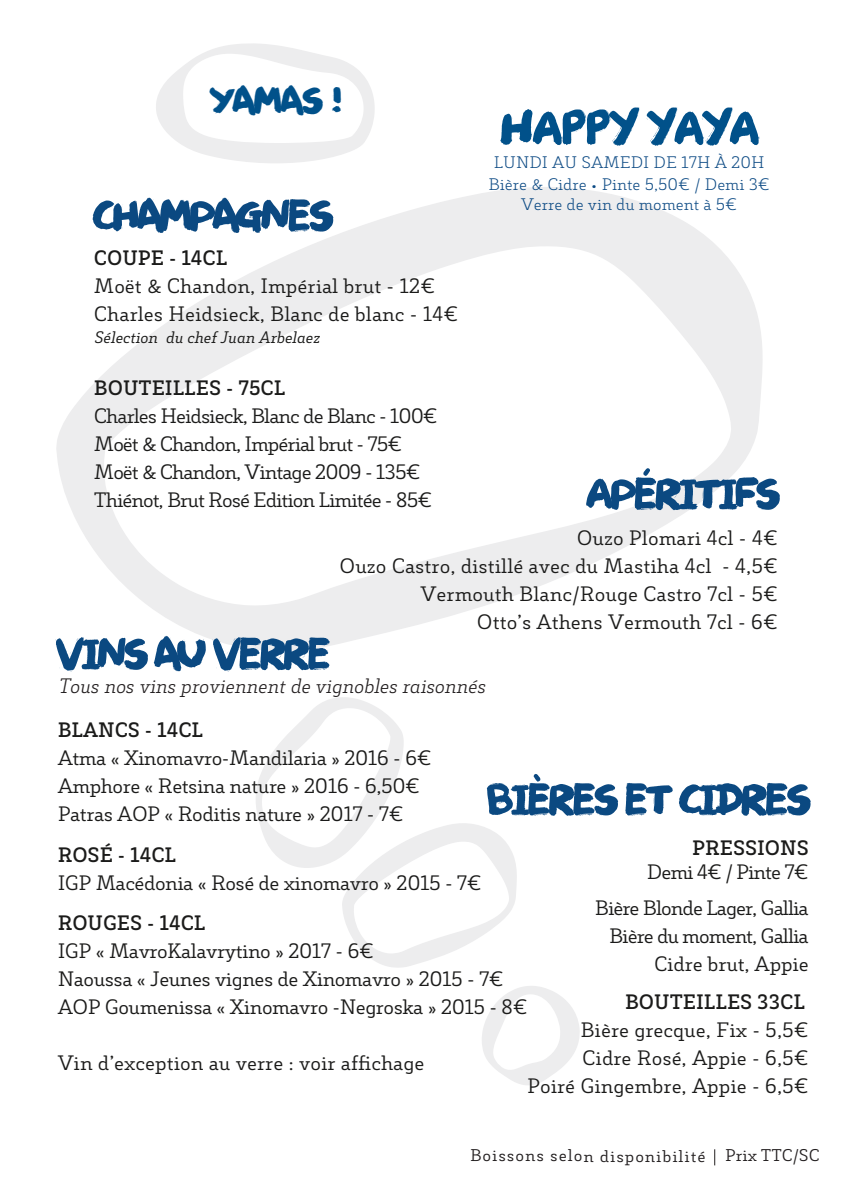
<style>
.page{position:relative;width:851px;height:1202px;background:#fff}
.page>*{position:absolute;margin:0;border:0;box-sizing:border-box;transform-origin:0 0}
.t1{font:56px "Deliver DEMO";letter-spacing:.06em;color:#01518a}
.t2{font:50px "Deliver DEMO";letter-spacing:.02em;color:#0b4981}
.t3{font:42.8px "Deliver DEMO";letter-spacing:.06em;color:#01518a}
.t4{font:20px/28px "Decour";color:#1b1b1a;text-align:right}
.t5{font:20px/28px "Decour";letter-spacing:-.025em;color:#1b1b1a}
.t6{font:20px/28px "Decour";letter-spacing:-.05em;color:#1b1b1a;text-align:right}
.t7{font:700 20px "Decour";color:#1b1b1a}
.t8{font:italic 300 20px "Decour";color:#231f20}
.t9{font:16.2px "Decour";letter-spacing:.05em;color:#231f20}
.t10{font:300 16px/20.6px "Decour";color:#0c4a84;text-align:center}
.t11{font:italic 16px "Decour";color:#1b1b1a}
</style>
<div class="page">
<svg style="left:256px;top:697px;width:261px;height:271px"></svg>
<svg style="left:482px;top:986px;width:98px;height:99px"></svg>
<svg style="left:56px;top:187px;width:707px;height:464px"></svg>
<svg style="left:714px;top:1149px;width:1px;height:16px"></svg>
<svg style="left:156px;top:43px;width:218px;height:120px"></svg>
<h3 class="t3" style="left:212px;top:77px;width:130px">YAMAS !</h3>
<h1 class="t1" style="left:501px;top:97px;width:257px">HAPPY YAYA</h1>
<p class="t10" style="left:488px;top:152px;width:283px">LUNDI AU SAMEDI DE 17H À 20H<br>Bière &amp; Cidre • Pinte 5,50€ / Demi 3€<br>Verre de vin du moment à 5€</p>
<h2 class="t2" style="left:94px;top:188px;width:239px">CHAMPAGNES</h2>
<p class="t7" style="left:94px;top:245px;width:135px">COUPE - 14CL</p>
<p class="t4" style="left:94px;top:272px;width:366px;text-align:left">Moët &amp; Chandon, Impérial brut - 12€<br>Charles Heidsieck, Blanc de blanc - 14€</p>
<p class="t11" style="left:94px;top:328px;width:227px">Sélection du chef Juan Arbelaez</p>
<p class="t7" style="left:94px;top:375px;width:193px">BOUTEILLES - 75CL</p>
<p class="t6" style="left:94px;top:402px;width:345px;text-align:left">Charles Heidsieck, Blanc de Blanc - 100€ Moët &amp; Chandon, Impérial brut - 75€ Moët &amp; Chandon, Vintage 2009 - 135€ Thiénot, Brut Rosé Edition Limitée - 85€</p>
<h2 class="t2" style="left:587px;top:466px;width:192px">APÉRITIFS</h2>
<p class="t4" style="left:339px;top:524px;width:440px">Ouzo Plomari 4cl - 4€<br>Ouzo Castro, distillé avec du Mastiha 4cl - 4,5€ Vermouth Blanc/Rouge Castro 7cl - 5€<br>Otto’s Athens Vermouth 7cl - 6€</p>
<h2 class="t2" style="left:58px;top:626px;width:273px">VINS AU VERRE</h2>
<p class="t8" style="left:58px;top:674px;width:429px">Tous nos vins proviennent de vignobles raisonnés</p>
<p class="t7" style="left:58px;top:717px;width:147px">BLANCS - 14CL</p>
<p class="t5" style="left:58px;top:744px;width:375px">Atma « Xinomavro-Mandilaria » 2016 - 6€<br>Amphore « Retsina nature » 2016 - 6,50€<br>Patras AOP « Roditis nature » 2017 - 7€</p>
<p class="t7" style="left:58px;top:842px;width:120px">ROSÉ - 14CL</p>
<p class="t5" style="left:58px;top:869px;width:425px">IGP Macédonia « Rosé de xinomavro » 2015 - 7€</p>
<p class="t7" style="left:58px;top:910px;width:149px">ROUGES - 14CL</p>
<p class="t5" style="left:58px;top:937px;width:471px">IGP « MavroKalavrytino » 2017 - 6€<br>Naoussa « Jeunes vignes de Xinomavro » 2015 - 7€<br>AOP Goumenissa « Xinomavro -Negroska » 2015 - 8€</p>
<p class="t4" style="left:58px;top:1049px;width:368px">Vin d’exception au verre : voir affichage</p>
<h2 class="t2" style="left:489px;top:772px;width:321px">BIÈRES ET CIDRES</h2>
<p class="t7" style="left:692px;top:835px;width:118px">PRESSIONS</p>
<p class="t6" style="left:594px;top:854px;width:215px;line-height:36px">Demi 4€ / Pinte 7€<br>Bière Blonde Lager, Gallia</p>
<p class="t6" style="left:609px;top:922px;width:201px">Bière du moment, Gallia<br>Cidre brut, Appie</p>
<p class="t7" style="left:625px;top:989px;width:181px">BOUTEILLES 33CL</p>
<p class="t4" style="left:527px;top:1016px;width:283px">Bière grecque, Fix - 5,5€<br>Cidre Rosé, Appie - 6,5€<br>Poiré Gingembre, Appie - 6,5€</p>
<p class="t9" style="left:470px;top:1146px;width:351px">Boissons selon disponibilité Prix TTC/SC</p>
</div>
